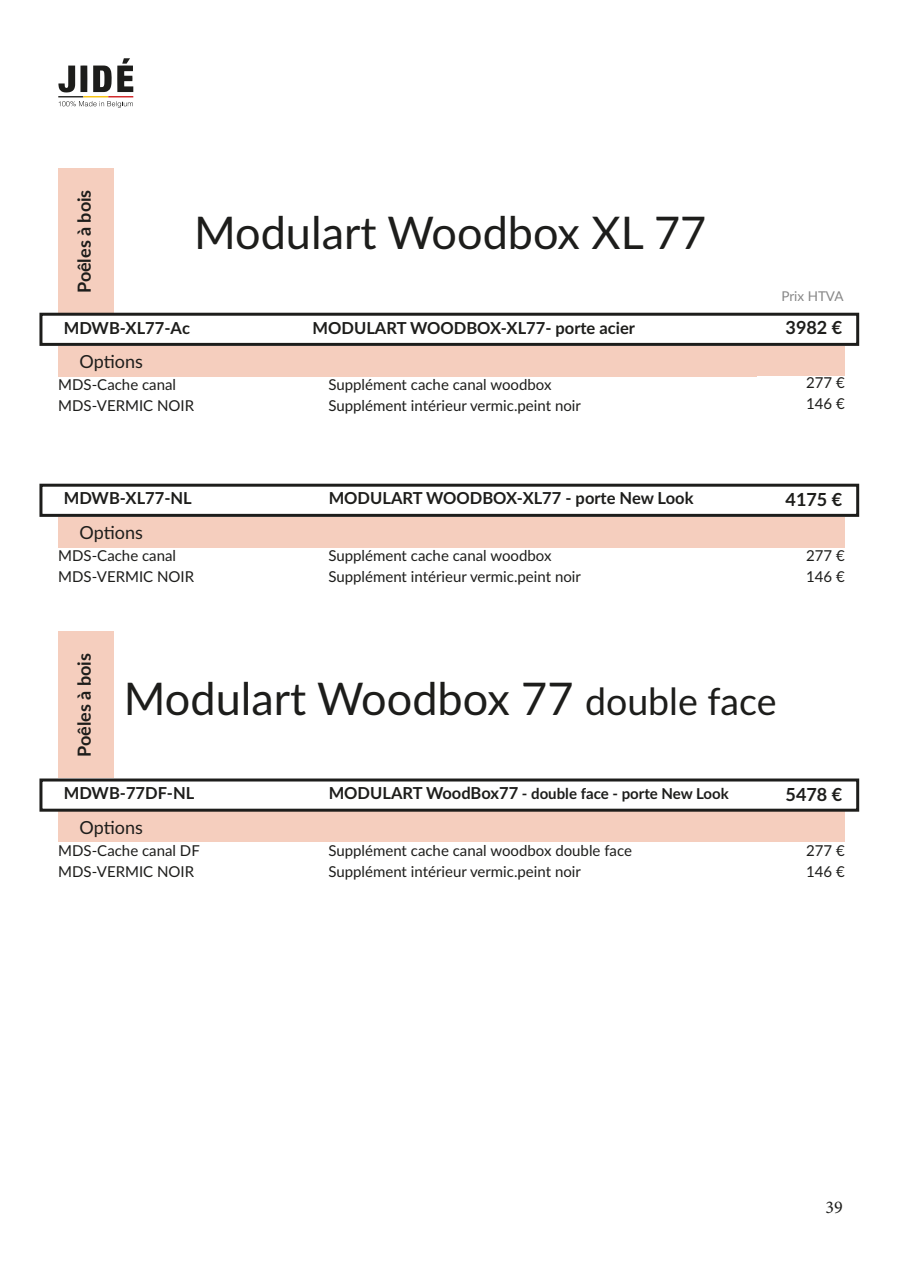
<style>
.page{position:relative;width:902px;height:1272px;background:#fff}
.page>*{position:absolute;margin:0;border:0;box-sizing:border-box;transform-origin:0 0}
.t1{font:45px "Lato";color:#1d1d1b}
.t2{font:700 18px "Lato";color:#1d1d1b}
.t3{font:18px "Lato";letter-spacing:-.005em;color:#1d1d1b}
.t4{font:18px "Minion Pro";color:#1d1d1b}
.t5{font:700 16.5px "Lato";color:#1d1d1b}
.t6{font:15px/21px "Lato";color:#1d1d1b}
.t7{font:13.5px "Lato";color:#878787}
.s1{font-size:37.5px}
.s2{font-size:15px}
</style>
<div class="page">
<svg style="left:58px;top:58px;width:75px;height:50px"></svg>
<div style="left:58px;top:168px;width:56px;height:146px;background:#f5cebe"></div>
<div style="left:58px;top:631px;width:56px;height:147px;background:#f5cebe"></div>
<div style="left:58px;top:811px;width:786px;height:31px;background:#f5cebe"></div>
<div style="left:58px;top:346px;width:786px;height:30px;background:#f5cebe"></div>
<div style="left:58px;top:517px;width:786px;height:30px;background:#f5cebe"></div>
<div style="left:39px;top:778px;width:820px;height:33px;border:3px solid #1d1d1b"></div>
<div style="left:39px;top:313px;width:820px;height:33px;border:3px solid #1d1d1b"></div>
<div style="left:39px;top:483px;width:820px;height:34px;border:3px solid #1d1d1b"></div>
<p class="t2" style="left:71px;top:293px;width:105px;rotate:-90deg">Poêles à bois</p>
<h1 class="t1" style="left:194px;top:201px;width:513px">Modulart Woodbox XL 77</h1>
<p class="t5" style="left:64px;top:315px;width:128px">MDWB-XL77-Ac</p>
<p class="t5" style="left:312px;top:315px;width:324px">MODULART WOODBOX-XL77- porte acier</p>
<p class="t3" style="left:80px;top:348px;width:65px">Options</p>
<p class="t6" style="left:58px;top:373px;width:119px">MDS-Cache canal</p>
<p class="t6" style="left:328px;top:373px;width:224px">Supplément cache canal woodbox</p>
<p class="t6" style="left:58px;top:394px;width:137px">MDS-VERMIC NOIR</p>
<p class="t6" style="left:328px;top:394px;width:254px">Supplément intérieur vermic.peint noir</p>
<p class="t5" style="left:64px;top:486px;width:130px">MDWB-XL77-NL</p>
<p class="t5" style="left:328px;top:486px;width:366px">MODULART WOODBOX-XL77 - porte New Look</p>
<p class="t3" style="left:80px;top:519px;width:65px">Options</p>
<p class="t6" style="left:58px;top:544px;width:119px">MDS-Cache canal</p>
<p class="t6" style="left:328px;top:544px;width:224px">Supplément cache canal woodbox</p>
<p class="t6" style="left:58px;top:565px;width:137px">MDS-VERMIC NOIR</p>
<p class="t6" style="left:328px;top:565px;width:254px">Supplément intérieur vermic.peint noir</p>
<p class="t7" style="left:781px;top:286px;width:64px">Prix HTVA</p>
<p class="t2" style="left:785px;top:314px;width:58px">3982 €</p>
<p class="t6" style="left:806px;top:371px;width:40px">277 €<br>146 €</p>
<p class="t2" style="left:785px;top:486px;width:58px">4175 €</p>
<p class="t6" style="left:806px;top:544px;width:40px">277 €<br>146 €</p>
<p class="t2" style="left:71px;top:756px;width:105px;rotate:-90deg">Poêles à bois</p>
<h1 class="t1" style="left:124px;top:666px;width:654px">Modulart Woodbox 77 <span class="s1">double face</span></h1>
<p class="t5" style="left:64px;top:781px;width:132px">MDWB-77DF-NL</p>
<p class="t5" style="left:328px;top:781px;width:496px">MODULART WoodBox77 <span class="s2">- double face - porte New Look</span> 5.133,00 €</p>
<p class="t2" style="left:785px;top:780px;width:58px">5478 €</p>
<p class="t3" style="left:80px;top:814px;width:65px">Options</p>
<p class="t6" style="left:58px;top:839px;width:143px">MDS-Cache canal DF</p>
<p class="t6" style="left:328px;top:839px;width:305px">Supplément cache canal woodbox double face</p>
<p class="t6" style="left:58px;top:860px;width:137px">MDS-VERMIC NOIR</p>
<p class="t6" style="left:328px;top:860px;width:254px">Supplément intérieur vermic.peint noir</p>
<p class="t6" style="left:806px;top:839px;width:40px">277 €<br>146 €</p>
<p class="t4" style="left:825px;top:1194px;width:19px">39</p>
</div>
